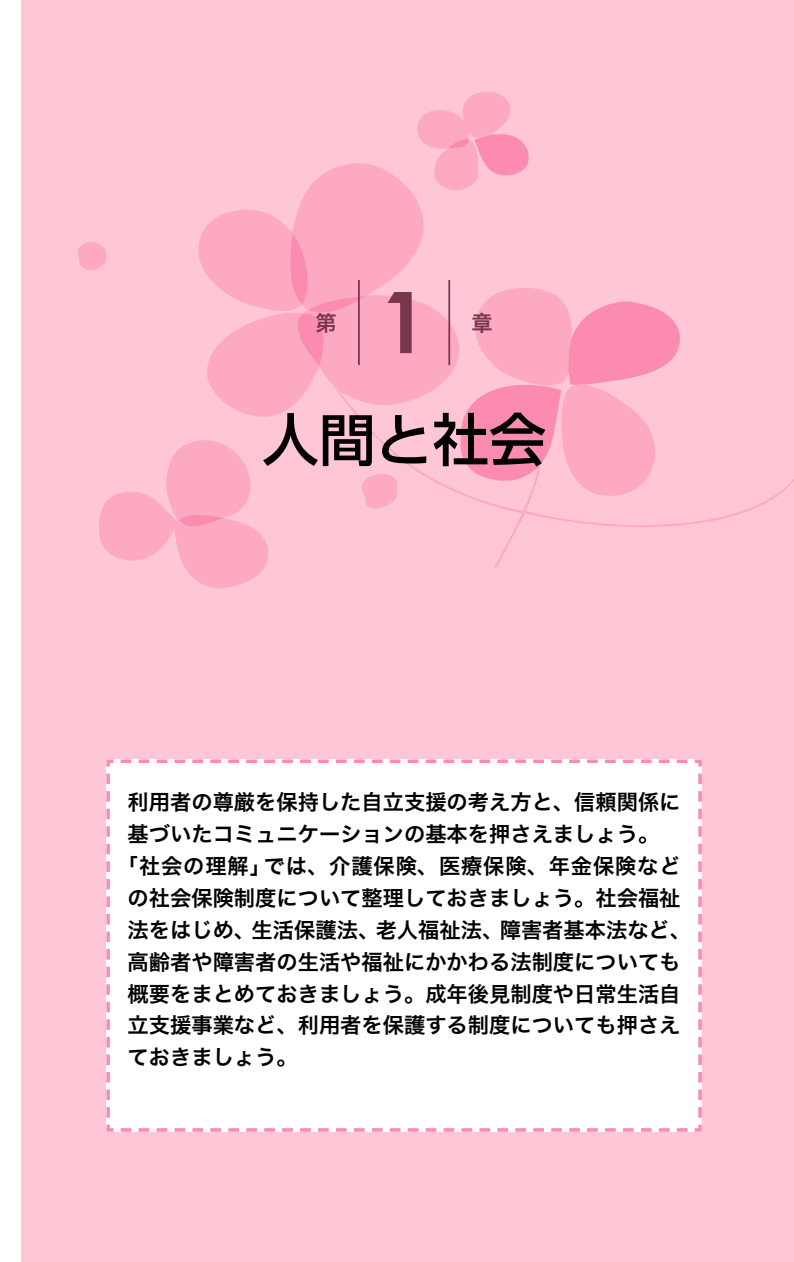
<style>
.page{position:relative;width:794px;height:1262px;background:#fff}
.page>*{position:absolute;margin:0;border:0;box-sizing:border-box;transform-origin:0 0}
.t1{font:700 85px "Century Gothic";color:#79364d}
.t2{font:500 56.75px "Shin Go Pro";color:#000}
.t3{font:21.25px "Hira Kaku Pro W6";color:#000}
.t4{font:21.25px "Hira Kaku Pro W6";letter-spacing:.04em;color:#000}
.t5{font:21.25px "Hira Kaku Pro W6";color:#79364d}
</style>
<div class="page">
<div style="left:21px;top:0;width:773px;height:1261px;background:#ffc6d6"></div>
<svg style="left:358px;top:417px;width:436px;height:152px"></svg>
<svg style="left:198px;top:163px;width:261px;height:254px;fill:#fda9c1"></svg>
<svg style="left:78px;top:242px;width:29px;height:28px"></svg>
<svg style="left:360px;top:468px;width:38px;height:46px"></svg>
<svg style="left:416px;top:92px;width:113px;height:105px"></svg>
<svg style="left:99px;top:440px;width:169px;height:148px"></svg>
<svg style="left:287px;top:233px;width:78px;height:133px;background:#fca3bd"></svg>
<svg style="left:460px;top:288px;width:221px;height:211px"></svg>
<div style="left:106px;top:759px;width:596px;height:373px;background:#fff"></div>
<hr style="left:358px;top:280px;width:2px;height:85px;background:#79364d">
<hr style="left:448px;top:280px;width:2px;height:85px;background:#79364d">
<h1 class="t1" style="left:380px;top:269px;width:49px">1</h1>
<p class="t5" style="left:315px;top:303px;width:23px">第</p>
<p class="t5" style="left:471px;top:303px;width:23px">章</p>
<h2 class="t2" style="left:262px;top:393px;width:285px">人間と社会</h2>
<p class="t3" style="left:128px;top:783px;width:554px">利用者の尊厳を保持した自立支援の考え方と、信頼関係に</p>
<p class="t3" style="left:128px;top:814px;width:533px">基づいたコミュニケーションの基本を押さえましょう。</p>
<p class="t4" style="left:117px;top:846px;width:565px">「社会の理解」では、介護保険、医療保険、年金保険など</p>
<p class="t3" style="left:128px;top:878px;width:554px">の社会保険制度について整理しておきましょう。社会福祉</p>
<p class="t3" style="left:128px;top:910px;width:565px">法をはじめ、生活保護法、老人福祉法、障害者基本法など、</p>
<p class="t3" style="left:128px;top:942px;width:554px">高齢者や障害者の生活や福祉にかかわる法制度についても</p>
<p class="t3" style="left:128px;top:974px;width:554px">概要をまとめておきましょう。成年後見制度や日常生活自</p>
<p class="t3" style="left:128px;top:1006px;width:554px">立支援事業など、利用者を保護する制度についても押さえ</p>
<p class="t3" style="left:128px;top:1038px;width:172px">ておきましょう。</p>
</div>
